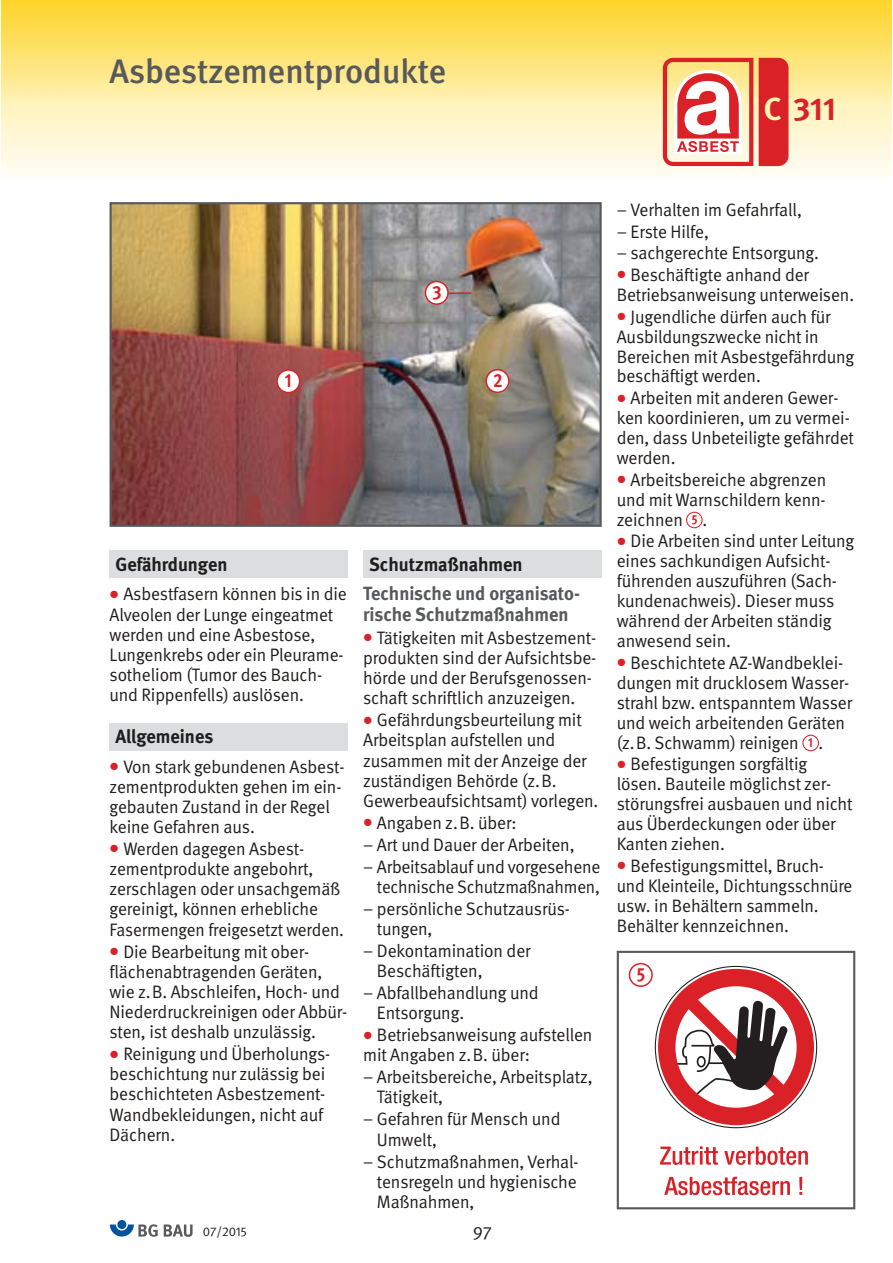
<style>
.page{position:relative;width:893px;height:1263px;background:#fff}
.page>*{position:absolute;margin:0;border:0;box-sizing:border-box;transform-origin:0 0}
.t1{font:500 33.9px "DGUV Meta";color:#58595b}
.t2{font:700 31.8px "DGUV Meta";color:#db2128}
.t3{font:700 19.05px/20.1px "DGUV Meta";color:#58595b}
.t4{font:700 19.05px "DGUV Meta";color:#201e1d}
.t5{font:700 19.05px "DGUV Meta";color:#db2128;scale:.9 1}
.t6{font:18px/20.1px "DGUV Meta";letter-spacing:-.005em;color:#201e1d}
.t7{font:18px/21.9px "DGUV Meta";letter-spacing:-.005em;color:#201e1d;scale:.95 1}
.t8{font:700 13.05px "DGUV Meta";color:#db2128;scale:.9 1}
.t9{font:12.75px "DGUV Meta";letter-spacing:-.005em;color:#201e1d}
.s1{color:#fdf6b0}
</style>
<div class="page">
<svg style="left:660px;top:1146px;width:58px;height:19px"></svg>
<svg style="left:724px;top:1147px;width:84px;height:18px"></svg>
<svg style="left:664px;top:1177px;width:126px;height:18px"></svg>
<svg style="left:799px;top:1177px;width:3px;height:18px"></svg>
<svg style="left:1px;top:103px;width:890px;height:72px"></svg>
<img style="left:1px;top:0;width:890px;height:103px">
<div style="left:110px;top:551px;width:238px;height:27px;background:#dcddde"></div>
<div style="left:110px;top:723px;width:238px;height:28px;background:#dcddde"></div>
<div style="left:363px;top:551px;width:239px;height:27px;background:#dcddde"></div>
<svg style="left:802px;top:735px;width:17px;height:16px"></svg>
<div style="left:803px;top:736px;width:15px;height:14px;background:#fff;border-radius:50%"></div>
<svg style="left:686px;top:512px;width:17px;height:16px"></svg>
<div style="left:687px;top:513px;width:14px;height:14px;background:#fff;border-radius:50%"></div>
<div style="left:117px;top:1220px;width:9px;height:9px;background:#00539c;border-radius:50%"></div>
<svg style="left:110px;top:1224px;width:48px;height:13px"></svg>
<svg style="left:164px;top:1224px;width:29px;height:13px"></svg>
<svg style="left:663px;top:58px;width:79px;height:108px"></svg>
<div style="left:759px;top:58px;width:29px;height:108px;background:#db2128"></div>
<img style="left:113px;top:205px;width:486px;height:319px">
<div style="left:110px;top:202px;width:492px;height:325px;border:2px solid #58595b"></div>
<svg style="left:276px;top:369px;width:24px;height:24px"></svg>
<div style="left:278px;top:371px;width:21px;height:21px;background:#fff;border-radius:50%"></div>
<svg style="left:485px;top:369px;width:24px;height:24px"></svg>
<div style="left:487px;top:370px;width:21px;height:22px;background:#fff;border-radius:50%"></div>
<svg style="left:425px;top:281px;width:24px;height:24px"></svg>
<div style="left:426px;top:282px;width:21px;height:21px;background:#fff;border-radius:50%"></div>
<hr style="left:449px;top:292px;width:22px;height:2px;background:#db2128">
<div style="left:617px;top:951px;width:238px;height:258px;border:2px solid #58595b"></div>
<svg style="left:629px;top:963px;width:24px;height:24px"></svg>
<div style="left:630px;top:964px;width:21px;height:21px;background:#fff;border-radius:50%"></div>
<svg style="left:655px;top:966px;width:162px;height:162px"></svg>
<h1 class="t1" style="left:110px;top:59px;width:338px">Asbestzementprodukte</h1>
<h2 class="t2" style="left:764px;top:97px;width:74px"><span class="s1">C</span> 311</h2>
<p class="t5" style="left:432px;top:285px;width:12px">3</p>
<p class="t5" style="left:285px;top:374px;width:9px">1</p>
<p class="t5" style="left:493px;top:373px;width:12px">2</p>
<p class="t4" style="left:116px;top:558px;width:113px">Gefährdungen</p>
<p class="t6" style="left:110px;top:586px;width:239px;text-indent:14px">Asbestfasern können bis in die<br>Alveolen der Lunge eingeatmet werden und eine Asbestose,<br>Lungenkrebs oder ein Pleurame&shy;sotheliom (Tumor des Bauch&shy;und Rippenfells) auslösen.</p>
<p class="t4" style="left:116px;top:730px;width:99px">Allgemeines</p>
<p class="t6" style="left:110px;top:758px;width:237px;text-indent:14px">Von stark gebundenen Asbest&shy;zementprodukten gehen im ein&shy;gebauten Zustand in der Regel keine Gefahren aus.</p>
<p class="t6" style="left:110px;top:840px;width:236px;text-indent:14px">Werden dagegen Asbest - zementprodukte angebohrt, zerschlagen oder unsachgemäß gereinigt, können erhebliche<br>Fasermengen freigesetzt werden.</p>
<p class="t6" style="left:110px;top:943px;width:239px;text-indent:14px">Die Bearbeitung mit ober - flächenabtragenden Geräten, wie z.B. Abschleifen, Hoch- und<br>Niederdruckreinigen oder Abbür&shy;sten, ist deshalb unzulässig.</p>
<p class="t6" style="left:110px;top:1045px;width:222px;text-indent:14px">Reinigung und Überholungs - beschichtung nur zulässig bei beschichteten Asbest zement-<br>Wandbekleidungen, nicht auf<br>Dächern.</p>
<p class="t9" style="left:203px;top:1227px;width:46px">07/2015</p>
<p class="t4" style="left:369px;top:558px;width:155px">Schutzmaßnahmen</p>
<p class="t3" style="left:363px;top:585px;width:218px">Technische und organisato - rische Schutzmaßnahmen</p>
<p class="t6" style="left:363px;top:629px;width:235px;text-indent:14px">Tätigkeiten mit Asbestzement&shy;produkten sind der Aufsichtsbe&shy;hörde und der Berufsgenossen&shy;schaft schriftlich anzuzeigen.</p>
<p class="t6" style="left:363px;top:711px;width:237px;text-indent:14px">Gefährdungsbeurteilung mit<br>Arbeitsplan aufstellen und zusammen mit der Anzeige der zuständigen Behörde (z.B.<br>Gewerbeaufsichtsamt) vorlegen.</p>
<p class="t6" style="left:363px;top:813px;width:239px;line-height:21.9px;text-indent:14px">Angaben z.B. über:<br>− Art und Dauer der Arbeiten,<br>− Arbeitsablauf und vorgesehene</p>
<p class="t7" style="left:363px;top:877px;width:251px;text-indent:14px">technische Schutzmaßnahmen, − persönliche Schutzaus rüs -</p>
<p class="t6" style="left:363px;top:919px;width:169px;line-height:21.9px;text-indent:14px">tungen,<br>− Dekontamination der</p>
<p class="t6" style="left:363px;top:961px;width:177px;line-height:21.9px;text-indent:14px">Beschäftigten,<br>− Abfallbehandlung und</p>
<p class="t6" style="left:377px;top:1003px;width:217px;line-height:22px">Entsorgung.<br>Betriebsanweisung aufstellen</p>
<p class="t6" style="left:363px;top:1045px;width:231px;line-height:21.9px">mit Angaben z.B. über:<br>− Arbeitsbereiche, Arbeitsplatz,</p>
<p class="t6" style="left:363px;top:1088px;width:199px;line-height:21.9px;text-indent:14px">Tätigkeit,<br>− Gefahren für Mensch und</p>
<p class="t6" style="left:363px;top:1130px;width:217px;line-height:21.9px;text-indent:14px">Umwelt,<br>− Schutzmaßnahmen, Verhal-</p>
<p class="t6" style="left:377px;top:1173px;width:201px">tensregeln und hygienische<br>Maßnahmen,</p>
<p class="t6" style="left:473px;top:1224px;width:21px">97</p>
<p class="t6" style="left:617px;top:201px;width:187px">− Verhalten im Gefahrfall,</p>
<p class="t6" style="left:617px;top:223px;width:94px">− Erste Hilfe,</p>
<p class="t6" style="left:617px;top:244px;width:204px">− sachgerechte Entsorgung.</p>
<p class="t6" style="left:630px;top:266px;width:180px">Beschäftigte anhand der</p>
<p class="t6" style="left:617px;top:285px;width:239px;line-height:21.8px;text-align:center">Betriebsanweisung unterweisen.<br>Jugendliche dürfen auch für</p>
<p class="t6" style="left:617px;top:328px;width:239px">Ausbildungszwecke nicht in<br>Bereichen mit Asbestgefährdung beschäftigt werden.</p>
<p class="t6" style="left:617px;top:389px;width:239px;text-indent:14px">Arbeiten mit anderen Gewer&shy;ken koordinieren, um zu vermei&shy;den, dass Unbeteiligte gefährdet werden.</p>
<p class="t6" style="left:617px;top:471px;width:211px;text-align:justify;text-indent:14px">Arbeitsbereiche abgrenzen und mit Warnschildern kenn&shy;zeichnen .</p>
<p class="t6" style="left:617px;top:533px;width:239px;text-indent:14px">Die Arbeiten sind unter Leitung eines sachkundigen Aufsicht - führenden auszuführen (Sach&shy;kundenachweis). Dieser muss während der Arbeiten ständig anwesend sein.</p>
<p class="t6" style="left:617px;top:654px;width:237px;text-indent:14px">Beschichtete AZ-Wandbeklei&shy;dungen mit drucklosem Wasser&shy;strahl bzw. entspanntem Wasser und weich arbeitenden Geräten (z.B. Schwamm) reinigen .</p>
<p class="t6" style="left:617px;top:756px;width:237px;text-indent:14px">Befestigungen sorgfältig lösen. Bauteile möglichst zer - störungsfrei ausbauen und nicht aus Überdeckungen oder über<br>Kanten ziehen.</p>
<p class="t6" style="left:617px;top:857px;width:237px;text-indent:14px">Befestigungsmittel, Bruch&shy;und Kleinteile, Dichtungsschnüre usw. in Behältern sammeln.<br>Behälter kennzeichnen.</p>
<p class="t8" style="left:692px;top:515px;width:8px">5</p>
<p class="t8" style="left:808px;top:738px;width:7px">1</p>
<p class="t5" style="left:637px;top:967px;width:11px">5</p>
</div>
